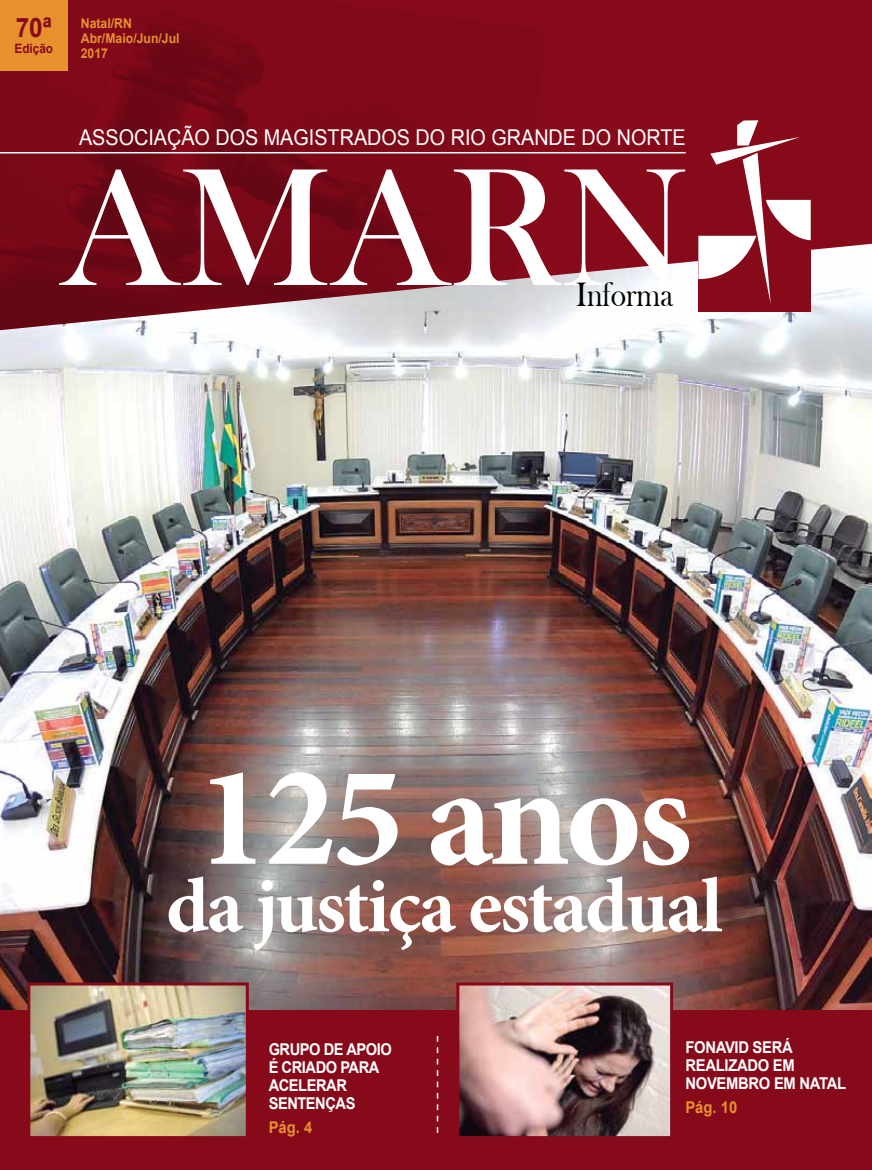
<style>
.page{position:relative;width:872px;height:1170px;background:#fff}
.page>*{position:absolute;margin:0;border:0;box-sizing:border-box;transform-origin:0 0}
.t1{font:173.1px "Bask Old Face";color:#fff}
.t2{font:700 144px "Minion Pro";letter-spacing:-.03em;color:#fff}
.t3{font:700 78px "Minion Pro";letter-spacing:-.03em;color:#fff}
.t4{font:34.65px "Bask Old Face";color:#000;scale:.86 1}
.t5{font:700 26.85px "Arial";color:#870a1b;scale:.91 1}
.t6{font:21.75px "Arial";color:#fff;scale:.91 1}
.t7{font:700 16.2px/18px "Arial";letter-spacing:-.02em;color:#fff;scale:.9 1}
.t8{font:700 16.2px/18px "Arial";letter-spacing:-.02em;color:#fff;scale:.91 1}
.t9{font:700 16.2px "Arial";color:#e7912e;scale:.91 1}
.t10{font:700 13.5px/15px "Arial";color:#e7912e;scale:.91 1}
.t11{font:700 12.9px "Arial";color:#870a1b;scale:.91 1}
</style>
<div class="page">
<img style="left:0;top:330px;width:872px;height:680px">
<svg style="left:547px;top:0;width:325px;height:330px;background:#9b3745"></svg>
<img style="left:0;top:0;width:547px;height:330px">
<div style="left:698px;top:120px;width:113px;height:191px;background:#870a1b"></div>
<svg style="left:698px;top:120px;width:112px;height:184px"></svg>
<hr style="left:0;top:152px;width:685px;height:1px;background:#fff">
<div style="left:0;top:0;width:68px;height:71px;background:#e7912e"></div>
<div style="left:0;top:1010px;width:872px;height:159px;background:#870a1b"></div>
<svg style="left:437px;top:1036px;width:1px;height:96px"></svg>
<img style="left:31px;top:986px;width:214px;height:148px">
<div style="left:27px;top:982px;width:222px;height:156px;border:3px solid #870a1b"></div>
<img style="left:460px;top:986px;width:209px;height:148px">
<div style="left:456px;top:982px;width:217px;height:156px;border:3px solid #870a1b"></div>
<p class="t5" style="left:16px;top:10px;width:41px">70ª</p>
<p class="t11" style="left:15px;top:40px;width:44px">EDIÇÃO</p>
<p class="t10" style="left:81px;top:16px;width:110px">NATAL/RN<br>ABR/MAIO/JUN/JUL<br>2017</p>
<p class="t6" style="left:79px;top:123px;width:668px">ASSOCIAÇÃO DOS MAGISTRADOS DO RIO GRANDE DO NORTE</p>
<h1 class="t1" style="left:61px;top:132px;width:630px">AMARN</h1>
<h3 class="t4" style="left:576px;top:276px;width:114px">Informa</h3>
<h2 class="t2" style="left:197px;top:716px;width:497px">125 anos</h2>
<h3 class="t3" style="left:166px;top:851px;width:558px">da justiça estadual</h3>
<p class="t7" style="left:269px;top:1040px;width:138px">GRUPO DE APOIO<br>É CRIADO PARA<br>ACELERAR<br>SENTENÇAS</p>
<p class="t9" style="left:269px;top:1116px;width:49px">PÁG. 4</p>
<p class="t8" style="left:685px;top:1038px;width:120px">FONAVID SERÁ<br>REA</p>
<p class="t8" style="left:685px;top:1056px;width:178px;text-indent:30px">LIZADO EM<br>NOVEM BRO EM NATAL</p>
<p class="t9" style="left:685px;top:1096px;width:58px">PÁG. 10</p>
</div>
